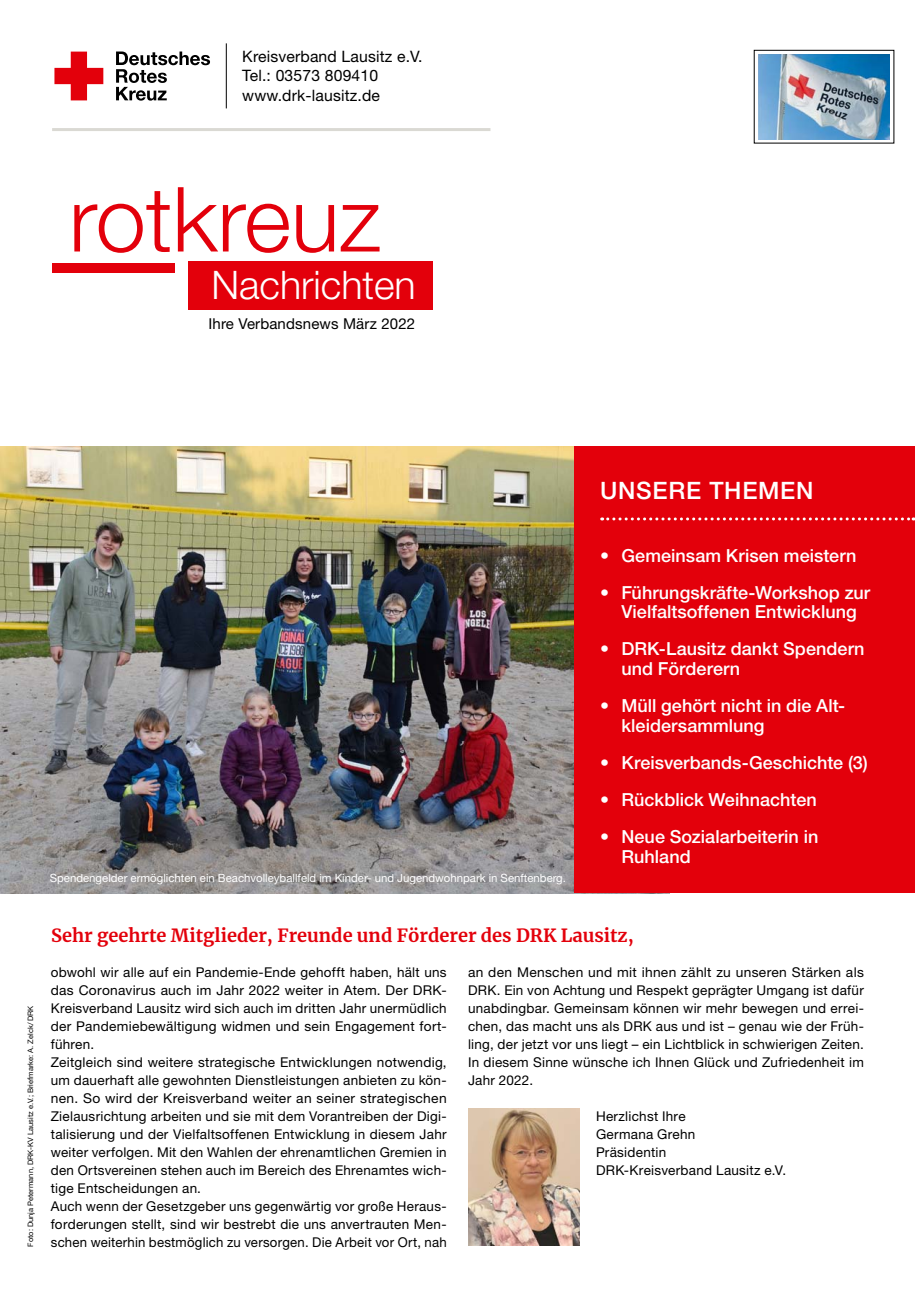
<style>
.page{position:relative;width:915px;height:1297px;background:#fff}
.page>*{position:absolute;margin:0;border:0;box-sizing:border-box;transform-origin:0 0}
.t1{font:300 90px "Helvetica Neue LT Std";color:#e3000b}
.t2{font:300 39.3px "Helvetica Neue LT Pro";color:#fff}
.t3{font:500 24px "Helvetica Neue LT Pro";letter-spacing:.03em;color:#fff}
.t4{font:500 18px/20px "Helvetica Neue LT Pro";color:#fff}
.t5{font:700 18px "Merriweather";color:#e3000b}
.t6{font:15.75px "Helvetica Neue LT Pro";letter-spacing:.01em;color:#000}
.t7{font:15px "Helvetica Neue LT Pro";letter-spacing:.01em;color:#000}
.MGB_Copy{font:13.5px/18px "Helvetica Neue LT Pro";letter-spacing:.02em;color:#000;text-align:justify}
.MGB_BU{font:11.4px "Helvetica Neue LT Pro";color:#fff}
.MGB_Fotocredits{font:7.5px "Helvetica Neue LT Pro";color:#000}
</style>
<div class="page">
<img style="left:0;top:447px;width:574px;height:446px">
<div style="left:574px;top:446px;width:340px;height:447px;background:#e3000b"></div>
<svg style="left:601px;top:517px;width:312px;height:3px"></svg>
<svg style="left:54px;top:52px;width:49px;height:48px"></svg>
<svg style="left:116px;top:52px;width:94px;height:49px"></svg>
<hr style="left:52px;top:128px;width:438px;height:3px;background:#dad9d3">
<hr style="left:226px;top:43px;width:1px;height:65px;background:#000">
<div style="left:188px;top:261px;width:244px;height:49px;background:#e3000b"></div>
<div style="left:52px;top:263px;width:122px;height:9px;background:#e3000b"></div>
<div style="left:753px;top:50px;width:140px;height:93px;border:1px solid #000"></div>
<img style="left:468px;top:1108px;width:111px;height:138px">
<img style="left:758px;top:54px;width:131px;height:85px">
<p class="t6" style="left:242px;top:47px;width:181px">Kreisverband Lausitz e.V.</p>
<p class="t6" style="left:242px;top:66px;width:137px">Tel.: 03573 809410</p>
<p class="t6" style="left:242px;top:85px;width:139px">www.drk-lausitz.de</p>
<p class="t1" style="left:69px;top:164px;width:313px">rotkreuz</p>
<p class="t2" style="left:211px;top:261px;width:206px">Nachrichten</p>
<p class="t7" style="left:208px;top:314px;width:208px">Ihre Verbandsnews März 2022</p>
<p class="t3" style="left:600px;top:476px;width:215px">UNSERE THEMEN</p>
<p class="MGB_BU" style="left:50px;top:871px;width:517px">Spendengelder ermöglichten ein Beachvolleyballfeld im Kinder- und Jugendwohnpark in Senftenberg.</p>
<p class="t4" style="left:600px;top:545px;width:257px">• Gemeinsam Krisen meistern</p>
<p class="t4" style="left:600px;top:582px;width:271px;text-align:center">• Führungskräfte-Workshop zur<br>Vielfaltsoffenen Entwicklung</p>
<p class="t4" style="left:621px;top:639px;width:244px;text-indent:-21px">• DRK-Lausitz dankt Spendern und Förderern</p>
<p class="t4" style="left:621px;top:696px;width:223px;text-indent:-21px">• Müll gehört nicht in die Alt&shy;kleidersammlung</p>
<p class="t4" style="left:600px;top:753px;width:269px">• Kreisverbands-Geschichte (3)</p>
<p class="t4" style="left:600px;top:790px;width:218px">• Rückblick Weihnachten</p>
<p class="t4" style="left:621px;top:826px;width:198px;text-indent:-21px">• Neue Sozialarbeiterin in<br>Ruhland</p>
<p class="MGB_Fotocredits" style="left:26px;top:1247px;width:242px;rotate:-90deg">Foto: Dunja Petermann, DRK-KV Lausitz e.V.; Briefmarke: A. Zelck/DRK</p>
<p class="t5" style="left:51px;top:923px;width:584px">Sehr geehrte Mitglieder, Freunde und Förderer des DRK Lausitz,</p>
<p class="MGB_Copy" style="left:51px;top:962px;width:397px">obwohl wir alle auf ein Pandemie-Ende gehofft haben, hält uns das Coronavirus auch im Jahr 2022 weiter in Atem. Der DRK-Kreisverband Lausitz wird sich auch im dritten Jahr unermüdlich der Pandemiebewältigung widmen und sein Engagement fort&shy;führen.</p>
<p class="MGB_Copy" style="left:51px;top:1052px;width:397px">Zeitgleich sind weitere strategische Entwicklungen notwendig, um dauerhaft alle gewohnten Dienstleistungen anbieten zu kön&shy;nen. So wird der Kreisverband weiter an seiner strategischen Zielausrichtung arbeiten und sie mit dem Vorantreiben der Digi&shy;talisierung und der Vielfaltsoffenen Entwicklung in diesem Jahr weiter verfolgen. Mit den Wahlen der ehrenamtlichen Gremien in den Ortsvereinen stehen auch im Bereich des Ehrenamtes wich&shy;tige Entscheidungen an.</p>
<p class="MGB_Copy" style="left:51px;top:1196px;width:397px">Auch wenn der Gesetzgeber uns gegenwärtig vor große Heraus&shy;forderungen stellt, sind wir bestrebt die uns anvertrauten Men&shy;schen weiterhin bestmöglich zu versorgen. Die Arbeit vor Ort, nah</p>
<p class="MGB_Copy" style="left:468px;top:962px;width:397px">an den Menschen und mit ihnen zählt zu unseren Stärken als DRK. Ein von Achtung und Respekt geprägter Umgang ist dafür unabdingbar. Gemeinsam können wir mehr bewegen und errei&shy;chen, das macht uns als DRK aus und ist – genau wie der Früh&shy;ling, der jetzt vor uns liegt – ein Lichtblick in schwierigen Zeiten.</p>
<p class="MGB_Copy" style="left:468px;top:1052px;width:397px">In diesem Sinne wünsche ich Ihnen Glück und Zufriedenheit im<br>Jahr 2022.</p>
<p class="MGB_Copy" style="left:595px;top:1106px;width:91px">Herzlichst Ihre</p>
<p class="MGB_Copy" style="left:595px;top:1124px;width:101px">Germana Grehn</p>
<p class="MGB_Copy" style="left:595px;top:1142px;width:72px">Präsidentin</p>
<p class="MGB_Copy" style="left:595px;top:1160px;width:192px">DRK-Kreisverband Lausitz e.V.</p>
</div>
